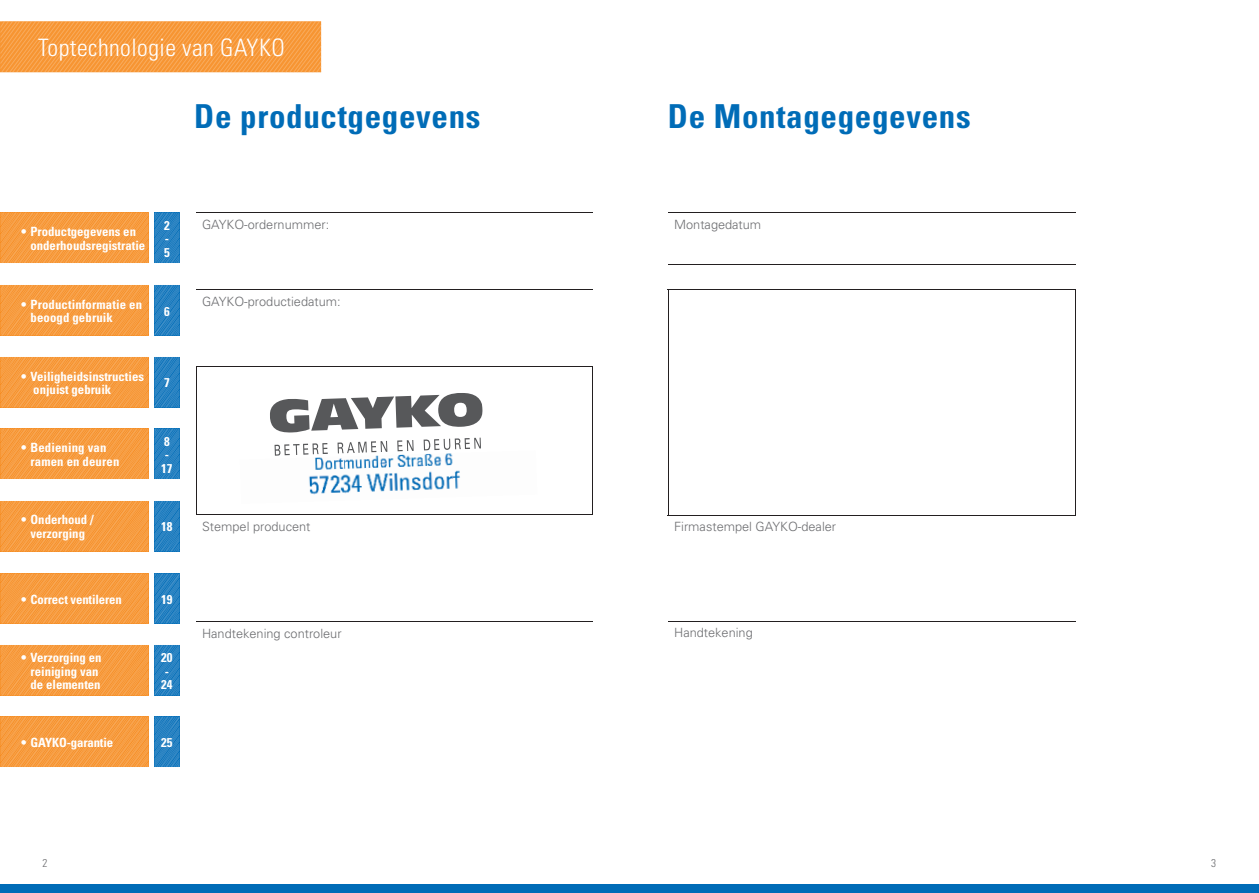
<style>
.page{position:relative;width:1259px;height:893px;background:#fff}
.page>*{position:absolute;margin:0;border:0;box-sizing:border-box;transform-origin:0 0}
.t1{font:700 condensed 33px "Univers";letter-spacing:.02em;color:#006cb7}
.t2{font:300 condensed 24px "Univers";letter-spacing:.02em;color:#fff}
.t3{font:700 condensed 12.75px/13.6px "Univers";color:#fff}
.t4{font:300 12.75px "Univers";color:#6c6d70}
.t5{font:300 condensed 11.25px "Univers";color:#6c6d70}
</style>
<div class="page">
<div style="left:0;top:884px;width:1259px;height:9px;background:#006cb7"></div>
<svg style="left:0;top:21px;width:321px;height:51px;background:#f79c40"></svg>
<hr style="left:196px;top:213px;width:396px;height:1px;background:#231f20">
<hr style="left:196px;top:289px;width:396px;height:1px;background:#231f20">
<hr style="left:196px;top:621px;width:396px;height:1px;background:#231f20">
<hr style="left:196px;top:366px;width:396px;height:1px;background:#231f20">
<hr style="left:196px;top:366px;width:1px;height:148px;background:#231f20">
<hr style="left:592px;top:366px;width:1px;height:148px;background:#231f20">
<hr style="left:196px;top:514px;width:396px;height:1px;background:#231f20">
<hr style="left:668px;top:213px;width:407px;height:1px;background:#231f20">
<hr style="left:668px;top:264px;width:407px;height:1px;background:#231f20">
<hr style="left:668px;top:289px;width:408px;height:1px;background:#231f20">
<hr style="left:668px;top:290px;width:1px;height:225px;background:#231f20">
<hr style="left:1075px;top:290px;width:1px;height:225px;background:#231f20">
<hr style="left:668px;top:515px;width:408px;height:1px;background:#231f20">
<hr style="left:668px;top:621px;width:407px;height:1px;background:#231f20">
<svg style="left:0;top:213px;width:180px;height:50px;background:#d89a56"></svg>
<svg style="left:0;top:285px;width:180px;height:51px;background:#d89a56"></svg>
<svg style="left:0;top:429px;width:180px;height:50px;background:#d89a56"></svg>
<svg style="left:0;top:357px;width:180px;height:51px;background:#d89a56"></svg>
<svg style="left:0;top:501px;width:180px;height:51px;background:#d89a56"></svg>
<svg style="left:0;top:573px;width:180px;height:51px;background:#d89956"></svg>
<svg style="left:0;top:645px;width:180px;height:51px;background:#d89a56"></svg>
<svg style="left:0;top:716px;width:180px;height:51px;background:#d89a56"></svg>
<img style="left:309px;top:456px;width:151px;height:39px">
<svg style="left:270px;top:393px;width:213px;height:63px"></svg>
<h2 class="t2" style="left:38px;top:33px;width:248px">Toptechnologie van GAYKO</h2>
<h1 class="t1" style="left:194px;top:96px;width:288px">De productgegevens</h1>
<h1 class="t1" style="left:668px;top:96px;width:304px">De Montagegegevens</h1>
<p class="t3" style="left:30px;top:225px;width:116px;text-indent:-9px">• Productgegevens en onderhoudsregistratie</p>
<p class="t3" style="left:164px;top:218px;width:7px;text-align:justify">2 - 5</p>
<p class="t3" style="left:30px;top:297px;width:113px;text-indent:-9px">• Productinformatie en beoogd gebruik</p>
<p class="t3" style="left:164px;top:304px;width:7px">6</p>
<p class="t3" style="left:33px;top:369px;width:112px;text-indent:-12px">• Veiligheidsinstructies onjuist gebruik</p>
<p class="t3" style="left:164px;top:376px;width:7px">7</p>
<p class="t3" style="left:30px;top:441px;width:90px;text-indent:-9px">• Bediening van ramen en deuren</p>
<p class="t3" style="left:161px;top:434px;width:13px">8 -<br>17</p>
<p class="t3" style="left:21px;top:513px;width:74px;text-align:center">• Onderhoud / verzorging</p>
<p class="t3" style="left:161px;top:520px;width:13px">18</p>
<p class="t3" style="left:21px;top:592px;width:102px">• Correct ventileren</p>
<p class="t3" style="left:161px;top:592px;width:13px">19</p>
<p class="t3" style="left:30px;top:650px;width:73px;text-indent:-9px">• Verzorging en reiniging van de elementen</p>
<p class="t3" style="left:161px;top:650px;width:13px">20 -<br>24</p>
<p class="t3" style="left:21px;top:736px;width:93px">• GAYKO-garantie</p>
<p class="t3" style="left:161px;top:736px;width:13px">25</p>
<p class="t4" style="left:202px;top:217px;width:129px">GAYKO-ordernummer:</p>
<p class="t4" style="left:202px;top:293px;width:140px">GAYKO-productiedatum:</p>
<p class="t4" style="left:202px;top:519px;width:110px">Stempel producent</p>
<p class="t4" style="left:202px;top:626px;width:141px">Handtekening controleur</p>
<p class="t4" style="left:674px;top:217px;width:89px">Montagedatum</p>
<p class="t4" style="left:674px;top:519px;width:164px">Firmastempel GAYKO-dealer</p>
<p class="t4" style="left:674px;top:625px;width:80px">Handtekening</p>
<p class="t5" style="left:43px;top:857px;width:6px">2</p>
<p class="t5" style="left:1211px;top:857px;width:6px">3</p>
</div>
